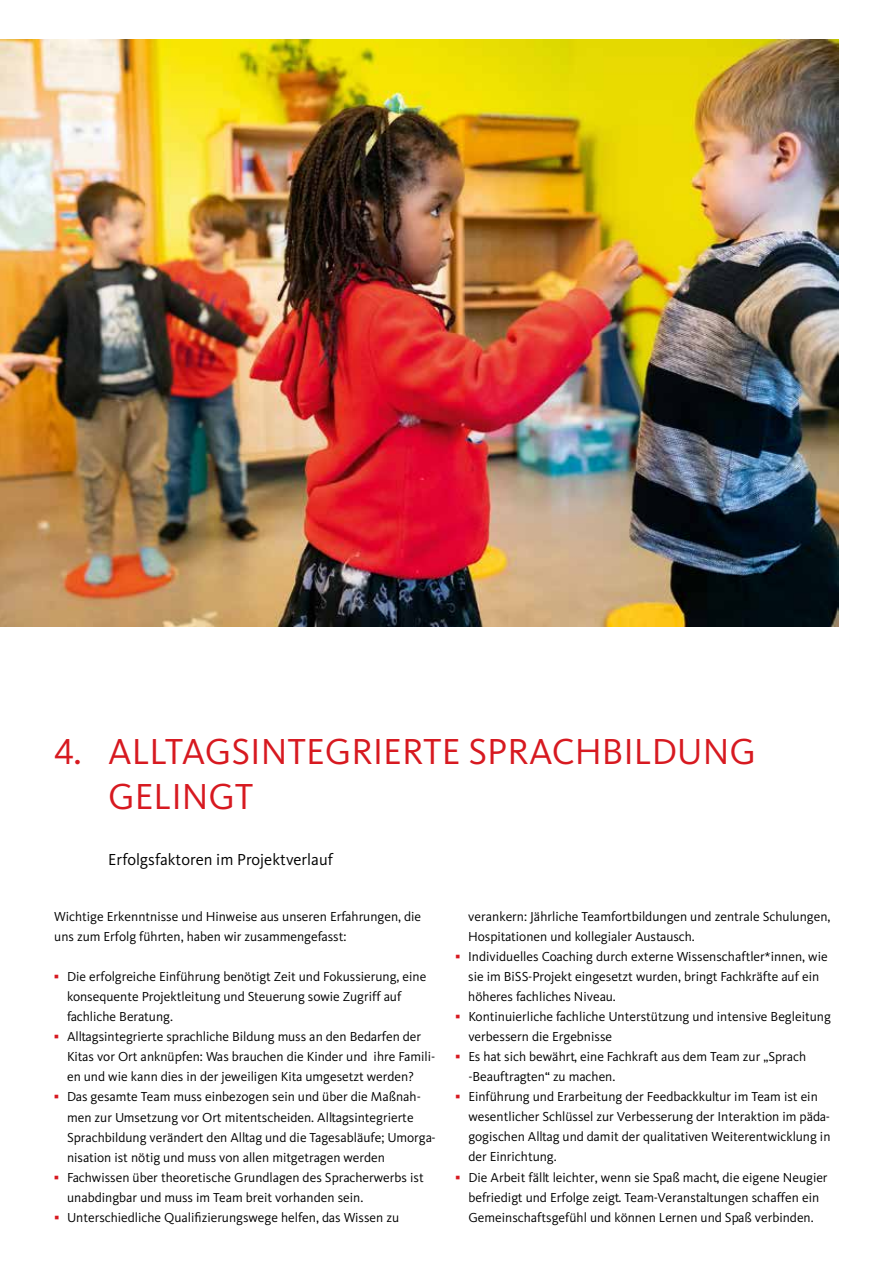
<style>
.page{position:relative;width:893px;height:1263px;background:#fff}
.page>*{position:absolute;margin:0;border:0;box-sizing:border-box;transform-origin:0 0}
.t1{font:37.5px/45px "Kievit Pro";color:#d71920}
.t2{font:16.5px "Kievit Pro";color:#000}
.t3{font:13.5px/20px "Kievit";color:#000}
.s1{font-family:"Arial";font-weight:700;color:#d71920}
</style>
<div class="page">
<img style="left:0;top:40px;width:839px;height:587px">
<h1 class="t1" style="left:108px;top:729px;width:649px;text-indent:-54px">4. ALLTAGSINTEGRIERTE SPRACHBILDUNG<br>GELINGT</h1>
<p class="t2" style="left:108px;top:849px;width:226px">Erfolgsfaktoren im Projektverlauf</p>
<p class="t3" style="left:54px;top:907px;width:368px">Wichtige Erkenntnisse und Hinweise aus unseren Erfahrungen, die uns zum Erfolg führten, haben wir zusammengefasst:</p>
<p class="t3" style="left:67px;top:967px;width:361px;text-indent:-13px"><span class="s1">▪</span> Die erfolgreiche Einführung benötigt Zeit und Fokussierung, eine konsequente Projektleitung und Steuerung sowie Zugriff auf fachliche Beratung.</p>
<p class="t3" style="left:67px;top:1027px;width:370px;text-indent:-13px"><span class="s1">▪</span> Alltagsintegrierte sprachliche Bildung muss an den Bedarfen der<br>Kitas vor Ort anknüpfen: Was brauchen die Kinder und ihre Famili&shy;en und wie kann dies in der jeweiligen Kita umgesetzt werden?</p>
<p class="t3" style="left:67px;top:1087px;width:370px;text-indent:-13px"><span class="s1">▪</span> Das gesamte Team muss einbezogen sein und über die Maßnah&shy;men zur Umsetzung vor Ort mitentscheiden. Alltagsintegrierte Sprachbildung verändert den Alltag und die Tagesabläufe; Umorga&shy;nisation ist nötig und muss von allen mitgetragen werden</p>
<p class="t3" style="left:67px;top:1167px;width:358px;text-indent:-13px"><span class="s1">▪</span> Fachwissen über theoretische Grundlagen des Spracherwerbs ist unabdingbar und muss im Team breit vorhanden sein.</p>
<p class="t3" style="left:54px;top:1207px;width:346px"><span class="s1">▪</span> Unterschiedliche Qualifizierungswege helfen, das Wissen zu</p>
<p class="t3" style="left:468px;top:907px;width:364px">verankern: Jährliche Teamfortbildungen und zentrale Schulungen,<br>Hospitationen und kollegialer Austausch.</p>
<p class="t3" style="left:468px;top:947px;width:361px;text-indent:-13px"><span class="s1">▪</span> Individuelles Coaching durch externe Wissenschaftler*innen, wie sie im BiSS-Projekt eingesetzt wurden, bringt Fachkräfte auf ein höheres fachliches Niveau.</p>
<p class="t3" style="left:468px;top:1007px;width:364px;text-indent:-13px"><span class="s1">▪</span> Kontinuierliche fachliche Unterstützung und intensive Begleitung verbessern die Ergebnisse</p>
<p class="t3" style="left:468px;top:1047px;width:339px;text-indent:-13px"><span class="s1">▪</span> Es hat sich bewährt, eine Fachkraft aus dem Team zur „Sprach -Beauftragten“ zu machen.</p>
<p class="t3" style="left:468px;top:1087px;width:364px;text-indent:-13px"><span class="s1">▪</span> Einführung und Erarbeitung der Feedbackkultur im Team ist ein wesentlicher Schlüssel zur Verbesserung der Interaktion im päda&shy;gogischen Alltag und damit der qualitativen Weiterentwicklung in der Einrichtung.</p>
<p class="t3" style="left:456px;top:1167px;width:373px;text-align:center"><span class="s1">▪</span> Die Arbeit fällt leichter, wenn sie Spaß macht, die eigene Neugier befriedigt und Erfolge zeigt. Team-Veranstaltungen schaffen ein<br>Gemeinschaftsgefühl und können Lernen und Spaß verbinden.</p>
</div>
